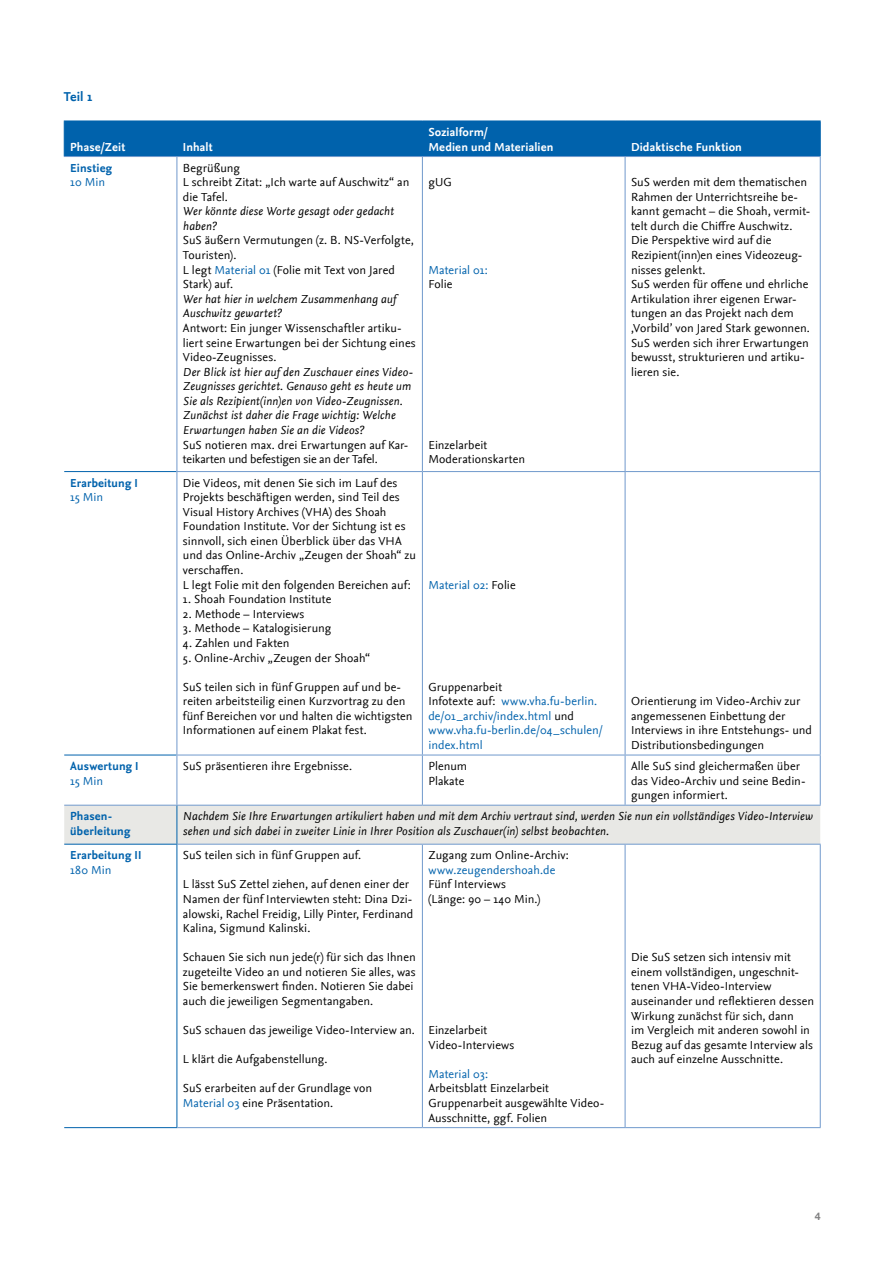
<style>
.page{position:relative;width:893px;height:1263px;background:#fff}
.page>*{position:absolute;margin:0;border:0;box-sizing:border-box;transform-origin:0 0}
.t1{font:700 13.5px "Nexus Sans";color:#0062ac}
.t2{font:12.15px/14.5px "Nexus Sans";letter-spacing:.005em;color:#000}
.t3{font:italic 12.15px/14.5px "Nexus Sans";letter-spacing:.015em;color:#000}
.t4{font:12.15px/14.5px "Nexus Sans";letter-spacing:.005em;color:#0062ac}
.t5{font:700 12.15px/14.5px "Nexus Sans";letter-spacing:.01em;color:#fff}
.t6{font:700 12.15px/14.5px "Nexus Sans";letter-spacing:.015em;color:#0062ac}
.t7{font:700 10.5px "Helvetica Neue LT Std";color:#818182}
.s1{color:#0062ac}
.s2{color:#000}
</style>
<div class="page">
<div style="left:65px;top:122px;width:755px;height:34px;background:#0062ac"></div>
<div style="left:64px;top:806px;width:756px;height:38px;background:#e8e8e5"></div>
<hr style="left:64px;top:121px;width:1px;height:35px;background:#0062ac">
<hr style="left:64px;top:121px;width:113px;height:1px;background:#0062ac">
<hr style="left:176px;top:121px;width:1px;height:35px;background:#0062ac">
<hr style="left:177px;top:121px;width:245px;height:1px;background:#0062ac">
<hr style="left:422px;top:121px;width:203px;height:1px;background:#0062ac">
<hr style="left:625px;top:121px;width:196px;height:1px;background:#0062ac">
<hr style="left:422px;top:121px;width:1px;height:35px;background:#0062ac">
<hr style="left:625px;top:121px;width:1px;height:35px;background:#0062ac">
<hr style="left:820px;top:121px;width:1px;height:35px;background:#0062ac">
<hr style="left:64px;top:156px;width:113px;height:1px;background:#7099cc">
<hr style="left:176px;top:157px;width:1px;height:314px;background:#7099cc">
<hr style="left:177px;top:156px;width:245px;height:1px;background:#7099cc">
<hr style="left:422px;top:157px;width:1px;height:314px;background:#7099cc">
<hr style="left:422px;top:156px;width:203px;height:1px;background:#7099cc">
<hr style="left:625px;top:156px;width:196px;height:1px;background:#7099cc">
<hr style="left:625px;top:157px;width:1px;height:314px;background:#7099cc">
<hr style="left:820px;top:157px;width:1px;height:314px;background:#7099cc">
<hr style="left:64px;top:471px;width:112px;height:1px;background:#0062ac">
<hr style="left:176px;top:472px;width:1px;height:282px;background:#7099cc">
<hr style="left:176px;top:471px;width:246px;height:1px;background:#7099cc">
<hr style="left:422px;top:472px;width:1px;height:282px;background:#7099cc">
<hr style="left:422px;top:471px;width:203px;height:1px;background:#7099cc">
<hr style="left:625px;top:471px;width:196px;height:1px;background:#7099cc">
<hr style="left:625px;top:472px;width:1px;height:282px;background:#7099cc">
<hr style="left:820px;top:472px;width:1px;height:282px;background:#7099cc">
<hr style="left:64px;top:754px;width:112px;height:1px;background:#0062ac">
<hr style="left:176px;top:755px;width:1px;height:50px;background:#7099cc">
<hr style="left:176px;top:754px;width:246px;height:1px;background:#7099cc">
<hr style="left:422px;top:755px;width:1px;height:50px;background:#7099cc">
<hr style="left:422px;top:754px;width:203px;height:1px;background:#7099cc">
<hr style="left:625px;top:754px;width:196px;height:1px;background:#7099cc">
<hr style="left:625px;top:755px;width:1px;height:50px;background:#7099cc">
<hr style="left:820px;top:755px;width:1px;height:50px;background:#7099cc">
<hr style="left:176px;top:845px;width:1px;height:282px;background:#0062ac">
<hr style="left:422px;top:845px;width:1px;height:282px;background:#7099cc">
<hr style="left:625px;top:845px;width:1px;height:282px;background:#7099cc">
<hr style="left:820px;top:845px;width:1px;height:282px;background:#7099cc">
<hr style="left:64px;top:1127px;width:113px;height:1px;background:#0062ac">
<hr style="left:177px;top:1127px;width:245px;height:1px;background:#7099cc">
<hr style="left:422px;top:1127px;width:203px;height:1px;background:#7099cc">
<hr style="left:625px;top:1127px;width:196px;height:1px;background:#7099cc">
<hr style="left:64px;top:805px;width:113px;height:1px;background:#7099cc">
<hr style="left:177px;top:805px;width:245px;height:1px;background:#7099cc">
<hr style="left:422px;top:805px;width:203px;height:1px;background:#7099cc">
<hr style="left:625px;top:805px;width:196px;height:1px;background:#7099cc">
<hr style="left:177px;top:844px;width:245px;height:1px;background:#7099cc">
<hr style="left:422px;top:844px;width:203px;height:1px;background:#7099cc">
<hr style="left:625px;top:844px;width:196px;height:1px;background:#7099cc">
<hr style="left:64px;top:844px;width:113px;height:1px;background:#0062ac">
<hr style="left:176px;top:806px;width:1px;height:38px;background:#0062ac">
<p class="t1" style="left:64px;top:89px;width:30px">Teil 1</p>
<p class="t5" style="left:70px;top:139px;width:57px">Phase/Zeit</p>
<p class="t5" style="left:183px;top:139px;width:31px">Inhalt</p>
<p class="t6" style="left:70px;top:160px;width:44px">Einstieg</p>
<p class="t4" style="left:70px;top:175px;width:36px">10 Min</p>
<p class="t6" style="left:70px;top:475px;width:69px">Erarbeitung I</p>
<p class="t4" style="left:70px;top:490px;width:34px">15 Min</p>
<p class="t2" style="left:183px;top:160px;width:228px">Begrüßung<br>L schreibt Zitat: „Ich warte auf Auschwitz“ an die Tafel.</p>
<p class="t3" style="left:183px;top:204px;width:213px">Wer könnte diese Worte gesagt oder gedacht haben?</p>
<p class="t2" style="left:183px;top:233px;width:232px">SuS äußern Vermutungen (z. B. NS-Verfolgte,<br>Touristen).<br>L legt <span class="s1">Material 01</span> (Folie mit Text von Jared<br>Stark) auf.</p>
<p class="t3" style="left:183px;top:292px;width:215px">Wer hat hier in welchem Zusammenhang auf<br>Auschwitz gewartet?</p>
<p class="t2" style="left:183px;top:321px;width:234px">Antwort: Ein junger Wissenschaftler artiku&shy;liert seine Erwartungen bei der Sichtung eines<br>Video-Zeugnisses.</p>
<p class="t3" style="left:183px;top:365px;width:232px">Der Blick ist hier auf den Zuschauer eines Video-Zeugnisses gerichtet. Genauso geht es heute um Sie als Rezipient(inn)en von Video-Zeugnissen.<br>Zunächst ist daher die Frage wichtig: Welche Erwartungen haben Sie an die Videos?</p>
<p class="t2" style="left:183px;top:437px;width:227px">SuS notieren max. drei Erwartungen auf Kar&shy;teikarten und befestigen sie an der Tafel.</p>
<p class="t2" style="left:183px;top:475px;width:235px">Die Videos, mit denen Sie sich im Lauf des Projekts beschäftigen werden, sind Teil des Visual History Archives (VHA) des Shoah Foundation Institute. Vor der Sichtung ist es sinnvoll, sich einen Überblick über das VHA und das Online-Archiv „Zeugen der Shoah“ zu verschaffen.<br>L legt Folie mit den folgenden Bereichen auf:</p>
<p class="t2" style="left:183px;top:592px;width:150px">1. Shoah Foundation Institute</p>
<p class="t2" style="left:183px;top:607px;width:123px">2. Methode – Interviews</p>
<p class="t2" style="left:183px;top:621px;width:150px">3. Methode – Katalogisierung</p>
<p class="t2" style="left:183px;top:636px;width:108px">4. Zahlen und Fakten</p>
<p class="t2" style="left:183px;top:650px;width:189px">5. Online-Archiv „Zeugen der Shoah“</p>
<p class="t2" style="left:183px;top:680px;width:231px">SuS teilen sich in fünf Gruppen auf und be&shy;reiten arbeitsteilig einen Kurzvortrag zu den fünf Bereichen vor und halten die wichtigsten Informationen auf einem Plakat fest.</p>
<p class="t5" style="left:428px;top:125px;width:127px">Sozialform/<br>Medien und Materialien</p>
<p class="t2" style="left:428px;top:175px;width:25px">gUG</p>
<p class="t4" style="left:428px;top:262px;width:61px">Material 01:</p>
<p class="t2" style="left:428px;top:277px;width:26px">Folie</p>
<p class="t2" style="left:428px;top:437px;width:98px">Einzelarbeit<br>Moderationskarten</p>
<p class="t4" style="left:428px;top:577px;width:89px">Material 02: <span class="s2">Folie</span></p>
<p class="t4" style="left:428px;top:680px;width:176px"><span class="s2">Gruppenarbeit<br>Infotexte auf:</span> www.vha.fu-berlin. de/01_archiv/index.html <span class="s2">und </span>www.vha.fu-berlin.de/04_schulen/ index.html</p>
<p class="t5" style="left:631px;top:139px;width:112px">Didaktische Funktion</p>
<p class="t2" style="left:631px;top:175px;width:181px">SuS werden mit dem thematischen<br>Rahmen der Unterrichtsreihe be&shy;kannt gemacht – die Shoah, vermit&shy;telt durch die Chiffre Auschwitz.<br>Die Perspektive wird auf die<br>Rezipient(inn)en eines Videozeug&shy;nisses gelenkt.<br>SuS werden für offene und ehrliche<br>Artikulation ihrer eigenen Erwar&shy;tungen an das Projekt nach dem ‚Vorbild’ von Jared Stark gewonnen.<br>SuS werden sich ihrer Erwartungen bewusst, strukturieren und artiku&shy;lieren sie.</p>
<p class="t2" style="left:631px;top:694px;width:183px">Orientierung im Video-Archiv zur angemessenen Einbettung der<br>Interviews in ihre Entstehungs- und<br>Distributionsbedingungen</p>
<p class="t6" style="left:70px;top:759px;width:70px">Auswertung I</p>
<p class="t4" style="left:70px;top:773px;width:34px">15 Min</p>
<p class="t2" style="left:183px;top:759px;width:171px">SuS präsentieren ihre Ergebnisse.</p>
<p class="t2" style="left:428px;top:759px;width:40px">Plenum<br>Plakate</p>
<p class="t2" style="left:631px;top:759px;width:176px">Alle SuS sind gleichermaßen über das Video-Archiv und seine Bedin&shy;gungen informiert.</p>
<p class="t6" style="left:70px;top:809px;width:62px">Phasen&shy;überleitung</p>
<p class="t3" style="left:183px;top:809px;width:631px">Nachdem Sie Ihre Erwartungen artikuliert haben und mit dem Archiv vertraut sind, werden Sie nun ein vollständiges Video-Interview sehen und sich dabei in zweiter Linie in Ihrer Position als Zuschauer(in) selbst beobachten.</p>
<p class="t6" style="left:70px;top:848px;width:73px">Erarbeitung II</p>
<p class="t4" style="left:70px;top:863px;width:43px">180 Min</p>
<p class="t2" style="left:183px;top:848px;width:180px">SuS teilen sich in fünf Gruppen auf.</p>
<p class="t2" style="left:183px;top:877px;width:232px">L lässt SuS Zettel ziehen, auf denen einer der Namen der fünf Interviewten steht: Dina Dzi&shy;alowski, Rachel Freidig, Lilly Pinter, Ferdinand Kalina, Sigmund Kalinski.</p>
<p class="t2" style="left:183px;top:950px;width:234px">Schauen Sie sich nun jede(r) für sich das Ihnen zugeteilte Video an und notieren Sie alles, was Sie bemerkenswert finden. Notieren Sie dabei auch die jeweiligen Segmentangaben.</p>
<p class="t2" style="left:183px;top:1023px;width:234px">SuS schauen das jeweilige Video-Interview an.</p>
<p class="t2" style="left:183px;top:1052px;width:146px">L klärt die Aufgabenstellung.</p>
<p class="t2" style="left:183px;top:1081px;width:191px">SuS erarbeiten auf der Grundlage von<br><span class="s1">Material 03</span> eine Präsentation.</p>
<p class="t2" style="left:428px;top:848px;width:142px">Zugang zum Online-Archiv:</p>
<p class="t4" style="left:428px;top:863px;width:128px">www.zeugendershoah.de</p>
<p class="t2" style="left:428px;top:877px;width:113px">Fünf Interviews (Länge: 90 – 140 Min.)</p>
<p class="t2" style="left:631px;top:950px;width:184px">Die SuS setzen sich intensiv mit einem vollständigen, ungeschnit&shy;tenen VHA-Video-Interview auseinander und reflektieren dessen Wirkung zunächst für sich, dann<br>im Vergleich mit anderen sowohl in Bezug auf das gesamte Interview als auch auf einzelne Ausschnitte.</p>
<p class="t2" style="left:428px;top:1023px;width:87px">Einzelarbeit<br>Video-Interviews</p>
<p class="t4" style="left:428px;top:1067px;width:61px">Material 03:</p>
<p class="t2" style="left:428px;top:1081px;width:177px">Arbeitsblatt Einzelarbeit<br>Gruppenarbeit ausgewählte Video-<br>Ausschnitte, ggf. Folien</p>
<p class="t7" style="left:815px;top:1210px;width:7px">4</p>
</div>
